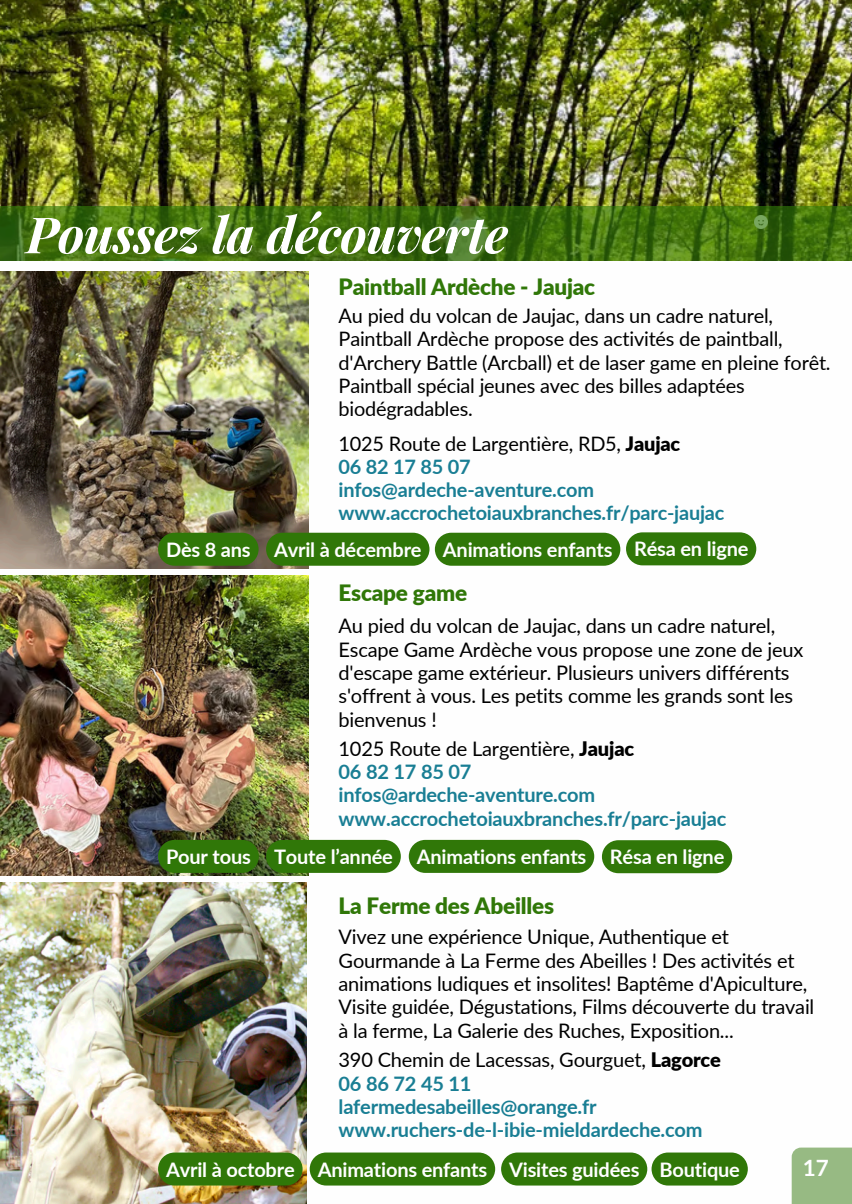
<style>
.page{position:relative;width:852px;height:1204px;background:#fff}
.page>*{position:absolute;margin:0;border:0;box-sizing:border-box;transform-origin:0 0}
.t1{font:italic 700 50px "Playfair Display";letter-spacing:-.01em;color:#fff}
.t2{font:900 22.5px "Lato";letter-spacing:-.01em;color:#307708}
.t3{font:700 22.5px "Lato";color:#fff}
.t4{font:20px/23.2px "Lato";letter-spacing:-.01em;color:#000}
.t5{font:700 20px "Lato";letter-spacing:-.01em;color:#197e94}
.t6{font:700 20px "Lato";letter-spacing:-.01em;color:#fff}
.s1{font-weight:900}
</style>
<div class="page">
<img style="left:0;top:0;width:851px;height:206px">
<img style="left:0;top:883px;width:306px;height:321px">
<div style="left:158px;top:1152px;width:144px;height:33px;background:#307708;border-radius:17px"></div>
<div style="left:309px;top:1152px;width:186px;height:33px;background:#307708;border-radius:17px"></div>
<div style="left:501px;top:1152px;width:146px;height:33px;background:#307708;border-radius:17px"></div>
<div style="left:651px;top:1152px;width:96px;height:33px;background:#307708;border-radius:17px"></div>
<svg style="left:0;top:206px;width:851px;height:55px;background:#416f10"></svg>
<img style="left:0;top:575px;width:308px;height:300px">
<div style="left:158px;top:840px;width:101px;height:33px;background:#307708;border-radius:17px"></div>
<div style="left:266px;top:840px;width:134px;height:33px;background:#307708;border-radius:17px"></div>
<div style="left:408px;top:840px;width:186px;height:33px;background:#307708;border-radius:17px"></div>
<div style="left:601px;top:840px;width:131px;height:33px;background:#307708;border-radius:17px"></div>
<img style="left:0;top:272px;width:308px;height:296px">
<div style="left:158px;top:533px;width:100px;height:33px;background:#307708;border-radius:17px"></div>
<div style="left:266px;top:533px;width:163px;height:33px;background:#307708;border-radius:17px"></div>
<div style="left:435px;top:533px;width:185px;height:33px;background:#307708;border-radius:17px"></div>
<div style="left:625px;top:532px;width:131px;height:33px;background:#307708;border-radius:17px"></div>
<div style="left:791px;top:1147px;width:60px;height:57px;background:#97ba83"></div>
<h3 class="t1" style="left:26px;top:199px;width:483px">Poussez la découverte</h3>
<h2 class="t2" style="left:338px;top:272px;width:258px">Paintball Ardèche - Jaujac</h2>
<h3 class="t4" style="left:338px;top:304px;width:493px">Au pied du volcan de Jaujac, dans un cadre naturel, Paintball Ardèche propose des activités de paintball, d'Archery Battle (Arcball) et de laser game en pleine forêt.<br>Paintball spécial jeunes avec des billes adaptées biodégradables.</h3>
<h3 class="t4" style="left:338px;top:431px;width:343px">1025 Route de Largentière, RD5, <span class="s1">Jaujac</span></h3>
<h3 class="t5" style="left:338px;top:454px;width:134px">06 82 17 85 07</h3>
<h3 class="t5" style="left:338px;top:477px;width:257px">infos@ardeche-aventure.com</h3>
<p class="t5" style="left:338px;top:500px;width:387px">www.accrochetoiauxbranches.fr/parc-jaujac</p>
<p class="t6" style="left:166px;top:537px;width:86px">Dès 8 ans</p>
<p class="t6" style="left:274px;top:537px;width:149px">Avril à décembre</p>
<p class="t6" style="left:443px;top:537px;width:171px">Animations enfants</p>
<p class="t6" style="left:633px;top:537px;width:116px">Résa en ligne</p>
<h3 class="t2" style="left:338px;top:578px;width:130px">Escape game</h3>
<h3 class="t4" style="left:338px;top:614px;width:466px">Au pied du volcan de Jaujac, dans un cadre naturel, Escape Game Ardèche vous propose une zone de jeux d'escape game extérieur. Plusieurs univers différents s'offrent à vous. Les petits comme les grands sont les bienvenus !</h3>
<h3 class="t4" style="left:338px;top:736px;width:297px">1025 Route de Largentière, <span class="s1">Jaujac</span></h3>
<p class="t5" style="left:338px;top:759px;width:134px">06 82 17 85 07</p>
<h2 class="t5" style="left:338px;top:782px;width:258px">infos@ardeche-aventure.com</h2>
<p class="t5" style="left:338px;top:806px;width:389px">www.accrochetoiauxbranches.fr/parc-jaujac</p>
<p class="t6" style="left:166px;top:844px;width:86px">Pour tous</p>
<p class="t6" style="left:274px;top:844px;width:120px">Toute l’année</p>
<p class="t6" style="left:416px;top:844px;width:171px">Animations enfants</p>
<p class="t6" style="left:609px;top:844px;width:116px">Résa en ligne</p>
<p class="t2" style="left:338px;top:891px;width:217px">La Ferme des Abeilles</p>
<p class="t4" style="left:338px;top:925px;width:477px">Vivez une expérience Unique, Authentique et Gourmande à La Ferme des Abeilles ! Des activités et animations ludiques et insolites! Baptême d'Apiculture, Visite guidée, Dégustations, Films découverte du travail à la ferme, La Galerie des Ruches, Exposition...</p>
<h1 class="t4" style="left:338px;top:1048px;width:383px">390 Chemin de Lacessas, Gourguet, <span class="s1">Lagorce</span></h1>
<p class="t5" style="left:338px;top:1071px;width:134px">06 86 72 45 11</p>
<h2 class="t5" style="left:338px;top:1094px;width:259px">lafermedesabeilles@orange.fr</h2>
<p class="t5" style="left:338px;top:1117px;width:365px">www.ruchers-de-l-ibie-mieldardeche.com</p>
<p class="t6" style="left:166px;top:1157px;width:130px">Avril à octobre</p>
<p class="t6" style="left:317px;top:1157px;width:171px">Animations enfants</p>
<p class="t6" style="left:509px;top:1157px;width:132px">Visites guidées</p>
<p class="t6" style="left:659px;top:1157px;width:82px">Boutique</p>
<p class="t3" style="left:802px;top:1153px;width:27px">17</p>
</div>
